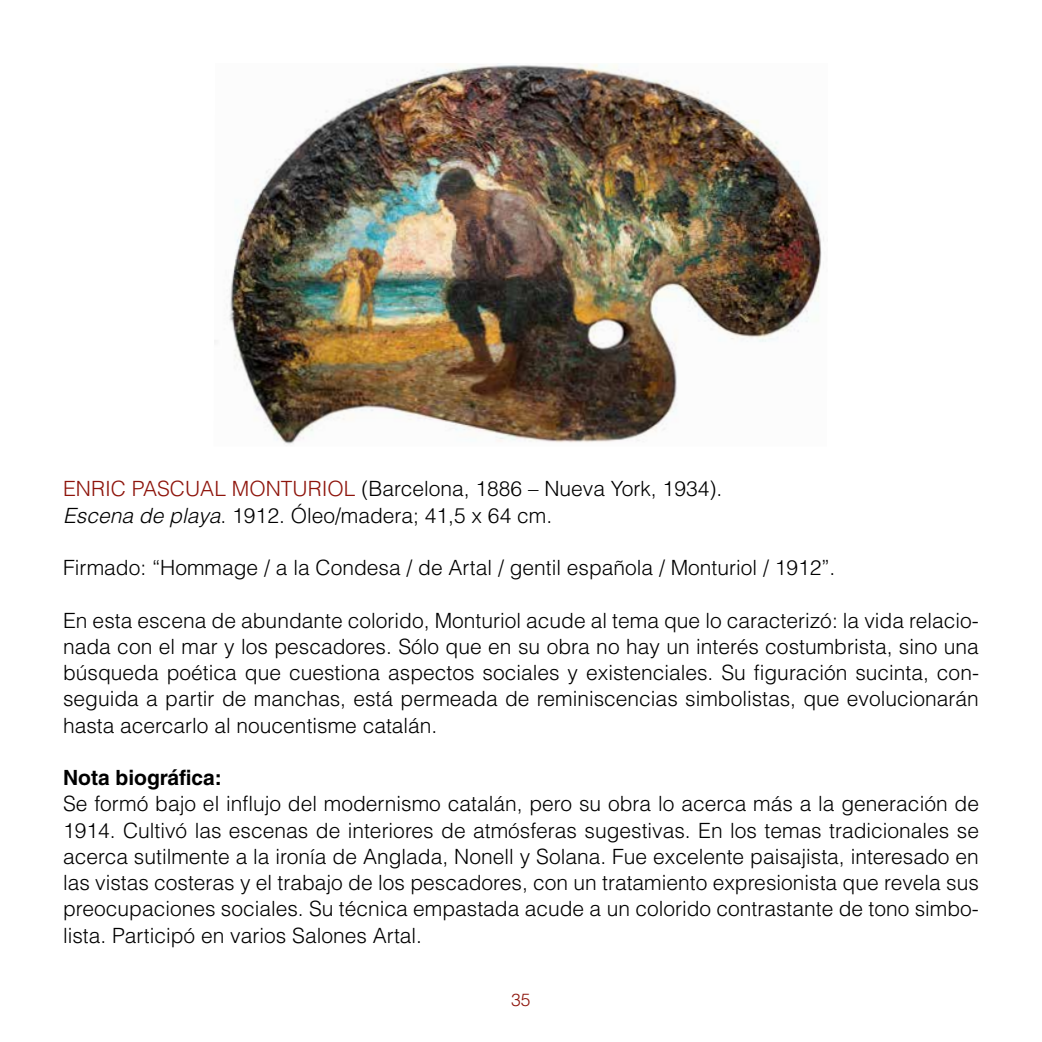
<style>
.page{position:relative;width:1042px;height:1042px;background:#fff}
.page>*{position:absolute;margin:0;border:0;box-sizing:border-box;transform-origin:0 0}
.t1{font:300 21px/26.2px "Helvetica LT Std";color:#000;text-align:justify}
.t2{font:700 21px "Helvetica LT Std";color:#000}
.t3{font:300 17.5px "Helvetica LT Std";color:#8e140b}
.s1{color:#8e140b}
.s2{font-style:italic}
</style>
<div class="page">
<img style="left:214px;top:63px;width:610px;height:381px">
<p class="t1" style="left:63px;top:475px;width:661px"><span class="s1">ENRIC PASCUAL MONTURIOL</span> (Barcelona, 1886 – Nueva York, 1934).<br><span class="s2">Escena de playa</span>. 1912. Óleo/madera; 41,5 x 64 cm.</p>
<p class="t1" style="left:63px;top:554px;width:774px">Firmado: “Hommage / a la Condesa / de Artal / gentil española / Monturiol / 1912”.</p>
<p class="t1" style="left:63px;top:607px;width:917px">En esta escena de abundante colorido, Monturiol acude al tema que lo caracterizó: la vida relacio&shy;nada con el mar y los pescadores. Sólo que en su obra no hay un interés costumbrista, sino una búsqueda poética que cuestiona aspectos sociales y existenciales. Su figuración sucinta, con&shy;seguida a partir de manchas, está permeada de reminiscencias simbolistas, que evolucionarán hasta acercarlo al noucentisme catalán.</p>
<p class="t2" style="left:63px;top:765px;width:160px">Nota biográfica:</p>
<p class="t1" style="left:63px;top:790px;width:917px">Se formó bajo el influjo del modernismo catalán, pero su obra lo acerca más a la generación de 1914. Cultivó las escenas de interiores de atmósferas sugestivas. En los temas tradicionales se acerca sutilmente a la ironía de Anglada, Nonell y Solana. Fue excelente paisajista, interesado en las vistas costeras y el trabajo de los pescadores, con un tratamiento expresionista que revela sus preocupaciones sociales. Su técnica empastada acude a un colorido contrastante de tono simbo&shy;lista. Participó en varios Salones Artal.</p>
<p class="t3" style="left:511px;top:988px;width:21px">35</p>
</div>
